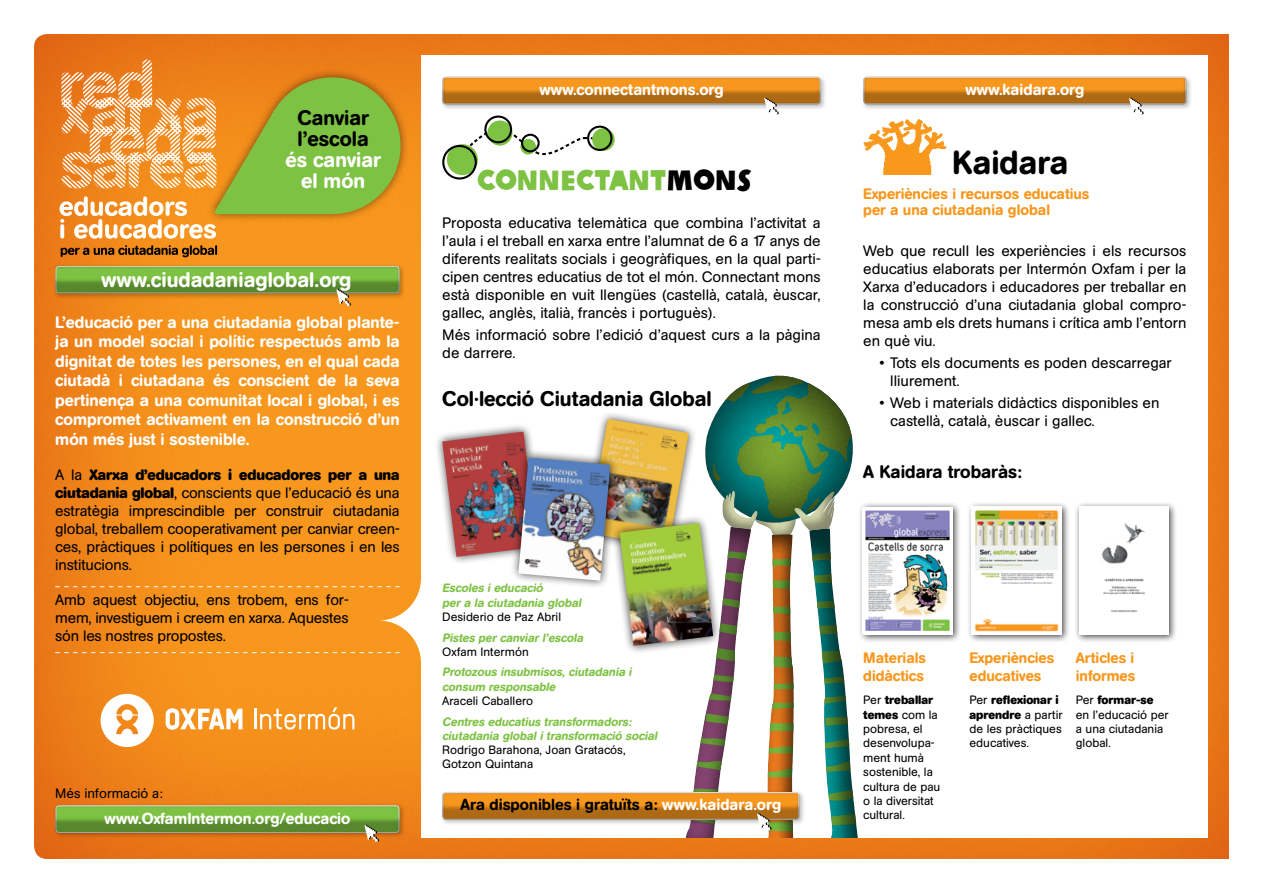
<style>
.page{position:relative;width:1263px;height:893px;background:#fff}
.page>*{position:absolute;margin:0;border:0;box-sizing:border-box;transform-origin:0 0}
.t1{font:500 33px "AG Book Rounded";color:#000}
.t2{font:27.75px "Oxfam Headline";letter-spacing:-.01em;color:#7dc242}
.t3{font:500 21px "AG Book Rounded";color:#000}
.t4{font:500 21px "AG Book Rounded";color:#fff}
.t5{font:500 20.85px/20.9px "AG Book Rounded";color:#000}
.t6{font:500 20.85px/20.9px "AG Book Rounded";color:#fff;text-align:center}
.t7{font:500 18px "AG Book Rounded";color:#000}
.t8{font:500 16.5px/19.5px "AG Book Rounded";color:#fff;text-align:justify}
.t9{font:500 15.9px "AG Book Rounded";color:#fff}
.t10{font:500 15.9px "AG Book Rounded";color:#000}
.t11{font:15px/18px "AG Book Rounded";color:#000;text-align:justify}
.t12{font:500 15px/18px "AG Book Rounded";color:#f8971d}
.t13{font:13.5px "AG Book Rounded";color:#000}
.t14{font:12px/14.4px "AG Book Rounded";color:#000}
.t15{font:italic 500 12px/14.2px "AG Book Rounded";color:#7dc242}
.s1{font-weight:700}
.s2{color:#000}
.s3{color:#fff}
</style>
<div class="page">
<div style="left:21px;top:23px;width:1220px;height:836px;background:#d35f6e;opacity:.75"></div>
<div style="left:421px;top:55px;width:787px;height:783px;background:#fff"></div>
<div style="left:206px;top:68px;width:204px;height:155px;background:#000;opacity:.5"></div>
<svg style="left:55px;top:567px;width:366px;height:107px;background:#f59421"></svg>
<div style="left:54px;top:264px;width:352px;height:36px;background:#000;opacity:.25"></div>
<div style="left:42px;top:254px;width:371px;height:42px;background:#000;opacity:.3"></div>
<svg style="left:336px;top:289px;width:15px;height:17px"></svg>
<div style="left:440px;top:75px;width:387px;height:36px;background:#f1f1f1"></div>
<div style="left:430px;top:65px;width:403px;height:42px;background:#000;opacity:.3"></div>
<svg style="left:764px;top:98px;width:15px;height:17px"></svg>
<div style="left:861px;top:75px;width:331px;height:36px;background:#f1f1f1"></div>
<div style="left:851px;top:65px;width:348px;height:42px;background:#000;opacity:.3"></div>
<svg style="left:1129px;top:98px;width:15px;height:17px"></svg>
<div style="left:54px;top:803px;width:352px;height:36px;background:#000;opacity:.25"></div>
<div style="left:43px;top:794px;width:370px;height:41px;background:#000;opacity:.3"></div>
<svg style="left:364px;top:825px;width:15px;height:17px"></svg>
<img style="left:863px;top:119px;width:83px;height:55px">
<hr style="left:254px;top:709px;width:3px;height:20px;background:#fff">
<svg style="left:260px;top:707px;width:94px;height:23px;background:#f8af57"></svg>
<svg style="left:101px;top:694px;width:53px;height:53px"></svg>
<svg style="left:166px;top:708px;width:76px;height:22px"></svg>
<svg style="left:61px;top:245px;width:156px;height:12px;background:#9b5910"></svg>
<svg style="left:60px;top:60px;width:341px;height:179px;background:#cea642"></svg>
<svg style="left:466px;top:126px;width:129px;height:30px"></svg>
<div style="left:447px;top:144px;width:31px;height:31px;background:#7dc242;border-radius:50%"></div>
<svg style="left:487px;top:120px;width:25px;height:26px"></svg>
<svg style="left:520px;top:139px;width:16px;height:16px"></svg>
<svg style="left:592px;top:128px;width:23px;height:23px"></svg>
<div style="left:442px;top:145px;width:35px;height:35px;border:2px solid #000;border-radius:50%"></div>
<div style="left:484px;top:116px;width:28px;height:27px;border:2px solid #000;border-radius:50%"></div>
<div style="left:521px;top:134px;width:19px;height:18px;border:2px solid #000;border-radius:50%"></div>
<div style="left:587px;top:126px;width:25px;height:25px;border:2px solid #000;border-radius:50%"></div>
<div style="left:434px;top:423px;width:112px;height:143px;background:#000;opacity:.75"></div>
<img style="left:442px;top:432px;width:96px;height:125px">
<div style="left:579px;top:410px;width:118px;height:146px;background:#000;opacity:.75"></div>
<img style="left:588px;top:419px;width:82px;height:95px">
<div style="left:510px;top:449px;width:109px;height:140px;background:#000;opacity:.75"></div>
<img style="left:518px;top:458px;width:92px;height:123px">
<div style="left:611px;top:514px;width:111px;height:141px;background:#000;opacity:.75"></div>
<img style="left:620px;top:523px;width:50px;height:123px">
<div style="left:858px;top:502px;width:103px;height:141px;background:#000;opacity:.75"></div>
<img style="left:864px;top:507px;width:88px;height:127px">
<div style="left:966px;top:502px;width:104px;height:141px;background:#000;opacity:.75"></div>
<img style="left:972px;top:507px;width:89px;height:127px">
<div style="left:1074px;top:502px;width:104px;height:141px;background:#000;opacity:.75"></div>
<img style="left:1079px;top:507px;width:89px;height:127px">
<div style="left:440px;top:790px;width:366px;height:36px;background:#f1f1f1"></div>
<div style="left:429px;top:781px;width:382px;height:41px;background:#000;opacity:.3"></div>
<svg style="left:670px;top:375px;width:194px;height:463px"></svg>
<h3 class="t5" style="left:297px;top:108px;width:73px">Canviar l’escola</h3>
<h3 class="t6" style="left:285px;top:149px;width:97px">és canviar el món</h3>
<h3 class="t4" style="left:102px;top:267px;width:251px">www.ciudadaniaglobal.org</h3>
<p class="t8" style="left:55px;top:313px;width:346px">L’educació per a una ciutadania global plante&shy;ja un model social i polític respectuós amb la dignitat de totes les persones, en el qual cada ciutadà i ciutadana és conscient de la seva pertinença a una comunitat local i global, i es compromet activament en la construcció d’un món més just i sostenible.</p>
<p class="t11" style="left:55px;top:466px;width:346px">A la <span class="s1">Xarxa d’educadors i educadores per a una ciutadania global</span>, conscients que l’educació és una estratègia imprescindible per construir ciutadania global, treballem cooperativament per canviar creen&shy;ces, pràctiques i polítiques en les persones i en les institucions.</p>
<p class="t11" style="left:55px;top:591px;width:295px">Amb aquest objectiu, ens trobem, ens for&shy;mem, investiguem i creem en xarxa. Aquestes són les nostres propostes.</p>
<p class="t13" style="left:55px;top:786px;width:109px">Més informació a:</p>
<p class="t9" style="left:104px;top:809px;width:248px">www.OxfamIntermon.org/educacio</p>
<p class="t9" style="left:539px;top:80px;width:186px">www.connectantmons.org</p>
<p class="t9" style="left:965px;top:80px;width:120px">www.kaidara.org</p>
<h2 class="t2" style="left:477px;top:157px;width:276px">CONNECTANT<span class="s2">MONS</span></h2>
<p class="t11" style="left:442px;top:213px;width:380px">Proposta educativa telemàtica que combina l’activitat a l’aula i el treball en xarxa entre l’alumnat de 6 a 17 anys de diferents realitats socials i geogràfiques, en la qual parti&shy;cipen centres educatius de tot el món. Connectant mons està disponible en vuit llengües (castellà, català, èuscar, gallec, anglès, italià, francès i portuguès).</p>
<p class="t11" style="left:442px;top:326px;width:380px">Més informació sobre l’edició d’aquest curs a la pàgina de darrere.</p>
<h3 class="t3" style="left:442px;top:386px;width:271px">Col·lecció Ciutadania Global</h3>
<p class="t15" style="left:442px;top:581px;width:143px">Escoles i educació<br>per a la ciutadania global</p>
<p class="t14" style="left:442px;top:610px;width:120px">Desiderio de Paz Abril</p>
<p class="t15" style="left:442px;top:630px;width:145px">Pistes per canviar l’escola</p>
<p class="t14" style="left:442px;top:644px;width:88px">Oxfam Intermón</p>
<p class="t15" style="left:442px;top:665px;width:193px">Protozous insubmisos, ciutadania i consum responsable</p>
<p class="t14" style="left:442px;top:694px;width:92px">Araceli Caballero</p>
<p class="t15" style="left:442px;top:714px;width:219px">Centres educatius transformadors: ciutadania global i transformació social</p>
<p class="t14" style="left:442px;top:743px;width:185px">Rodrigo Barahona, Joan Gratacós,<br>Gotzon Quintana</p>
<p class="t10" style="left:460px;top:795px;width:322px">Ara disponibles i gratuïts a: <span class="s3">www.kaidara.org</span></p>
<h1 class="t1" style="left:952px;top:143px;width:118px">Kaidara</h1>
<p class="t12" style="left:863px;top:186px;width:228px;line-height:16.5px">Experiències i recursos educatius per a una ciutadania global</p>
<p class="t11" style="left:863px;top:241px;width:325px">Web que recull les experiències i els recursos educatius elaborats per Intermón Oxfam i per la Xarxa d’educadors i educadores per treballar en la construcció d’una ciutadania global compro&shy;mesa amb els drets humans i crítica amb l’entorn en què viu.</p>
<p class="t11" style="left:890px;top:354px;width:283px;text-indent:-11px">• Tots els documents es poden descarregar lliurement.</p>
<p class="t11" style="left:890px;top:394px;width:271px;text-indent:-11px">• Web i materials didàctics disponibles en castellà, català, èuscar i gallec.</p>
<p class="t7" style="left:863px;top:461px;width:160px">A Kaidara trobaràs:</p>
<p class="t12" style="left:863px;top:649px;width:64px">Materials didàctics</p>
<p class="t14" style="left:863px;top:693px;width:79px">Per <span class="s1">treballar temes</span> com la pobresa, el desenvolupa&shy;ment humà sostenible, la cultura de pau o la diversitat cultural.</p>
<p class="t12" style="left:969px;top:649px;width:86px">Experiències educatives</p>
<p class="t14" style="left:969px;top:693px;width:95px">Per <span class="s1">reflexionar i aprendre</span> a partir de les pràctiques educatives.</p>
<p class="t12" style="left:1076px;top:649px;width:61px">Articles i informes</p>
<p class="t14" style="left:1076px;top:693px;width:94px">Per <span class="s1">formar-se </span>en l’educació per a una ciutadania global.</p>
</div>
